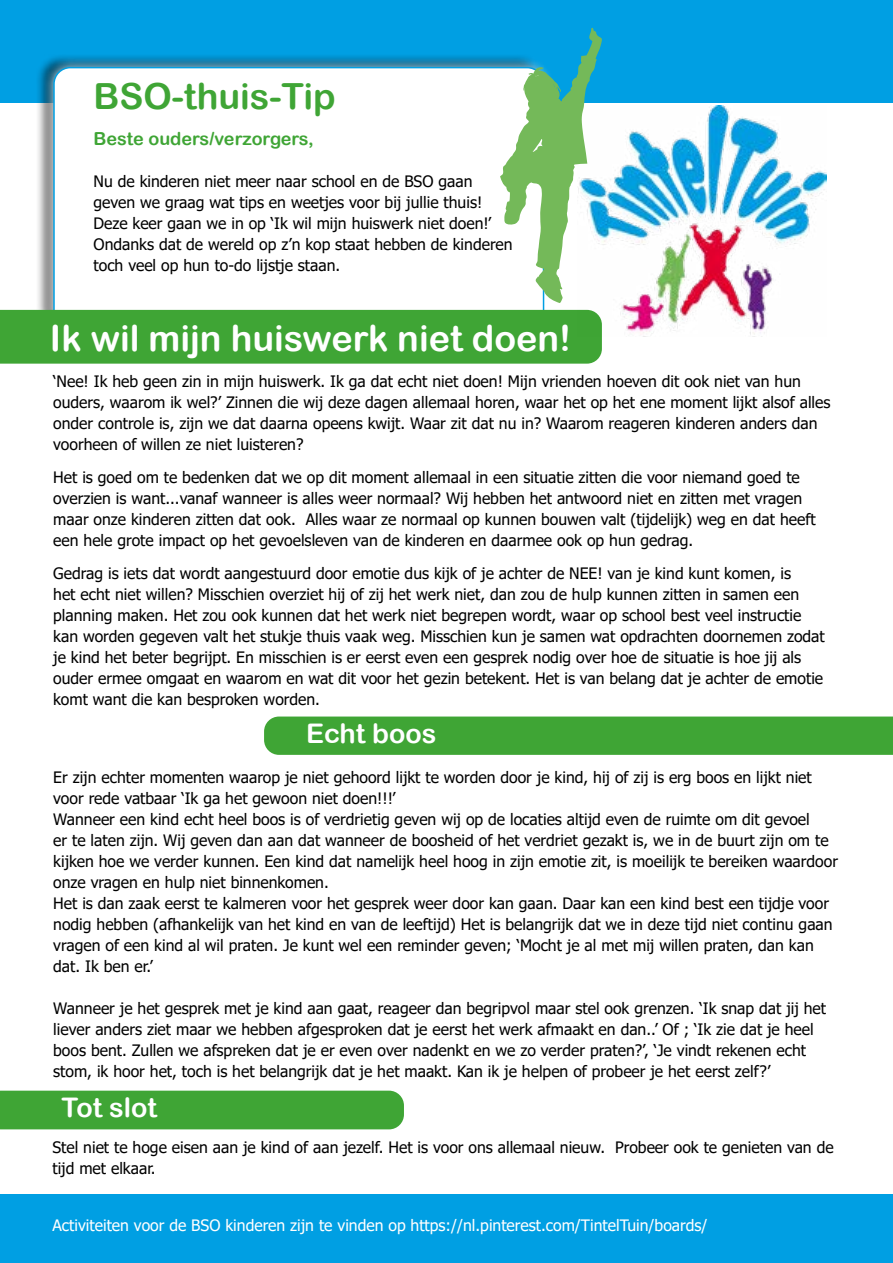
<style>
.page{position:relative;width:893px;height:1263px;background:#fff}
.page>*{position:absolute;margin:0;border:0;box-sizing:border-box;transform-origin:0 0}
.t1{font:36px "Arial Rounded MT Bold";color:#fff}
.t2{font:36px "Arial Rounded MT Bold";color:#3fa535}
.t3{font:27px "Arial Rounded MT Bold";color:#fff}
.t4{font:18px "Arial Rounded MT Bold";color:#3fa535}
.t5{font:15.75px/21px "Tahoma";color:#000}
.t6{font:15.75px "Tahoma";color:#fff}
</style>
<div class="page">
<div style="left:0;top:0;width:893px;height:102px;background:#009fe3"></div>
<div style="left:0;top:1195px;width:893px;height:68px;background:#009fe3"></div>
<div style="left:36px;top:54px;width:507px;height:277px;background:#000;opacity:.52"></div>
<div style="left:44px;top:58px;width:510px;height:282px;background:#fff;opacity:.75"></div>
<div style="left:54px;top:68px;width:490px;height:261px;background:#fff;border-radius:16px"></div>
<div style="left:0;top:310px;width:602px;height:54px;background:#3fa535"></div>
<div style="left:264px;top:716px;width:629px;height:39px;background:#3fa535"></div>
<img style="left:577px;top:105px;width:249px;height:232px">
<div style="left:0;top:1091px;width:404px;height:38px;background:#3fa535"></div>
<svg style="left:500px;top:28px;width:102px;height:275px"></svg>
<h1 class="t2" style="left:94px;top:75px;width:244px">BSO-thuis-Tip</h1>
<p class="t4" style="left:94px;top:128px;width:222px">Beste ouders/verzorgers,</p>
<p class="t5" style="left:94px;top:172px;width:421px">Nu de kinderen niet meer naar school en de BSO gaan geven we graag wat tips en weetjes voor bij jullie thuis!<br>Deze keer gaan we in op ‘Ik wil mijn huiswerk niet doen!’ Ondanks dat de wereld op z’n kop staat hebben de kinderen toch veel op hun to-do lijstje staan.</p>
<h1 class="t1" style="left:50px;top:317px;width:523px">Ik wil mijn huiswerk niet doen!</h1>
<p class="t5" style="left:53px;top:371px;width:779px">‘Nee! Ik heb geen zin in mijn huiswerk. Ik ga dat echt niet doen! Mijn vrienden hoeven dit ook niet van hun ouders, waarom ik wel?’ Zinnen die wij deze dagen allemaal horen, waar het op het ene moment lijkt alsof alles onder controle is, zijn we dat daarna opeens kwijt. Waar zit dat nu in? Waarom reageren kinderen anders dan voorheen of willen ze niet luisteren?</p>
<p class="t5" style="left:53px;top:467px;width:764px">Het is goed om te bedenken dat we op dit moment allemaal in een situatie zitten die voor niemand goed te overzien is want...vanaf wanneer is alles weer normaal? Wij hebben het antwoord niet en zitten met vragen maar onze kinderen zitten dat ook. Alles waar ze normaal op kunnen bouwen valt (tijdelijk) weg en dat heeft een hele grote impact op het gevoelsleven van de kinderen en daarmee ook op hun gedrag.</p>
<p class="t5" style="left:53px;top:563px;width:773px">Gedrag is iets dat wordt aangestuurd door emotie dus kijk of je achter de NEE! van je kind kunt komen, is<br>het echt niet willen? Misschien overziet hij of zij het werk niet, dan zou de hulp kunnen zitten in samen een planning maken. Het zou ook kunnen dat het werk niet begrepen wordt, waar op school best veel instructie kan worden gegeven valt het stukje thuis vaak weg. Misschien kun je samen wat opdrachten doornemen zodat je kind het beter begrijpt. En misschien is er eerst even een gesprek nodig over hoe de situatie is hoe jij als ouder ermee omgaat en waarom en wat dit voor het gezin betekent. Het is van belang dat je achter de emotie komt want die kan besproken worden.</p>
<h2 class="t3" style="left:306px;top:717px;width:132px">Echt boos</h2>
<p class="t5" style="left:53px;top:767px;width:786px">Er zijn echter momenten waarop je niet gehoord lijkt te worden door je kind, hij of zij is erg boos en lijkt niet voor rede vatbaar ‘Ik ga het gewoon niet doen!!!’<br>Wanneer een kind echt heel boos is of verdrietig geven wij op de locaties altijd even de ruimte om dit gevoel<br>er te laten zijn. Wij geven dan aan dat wanneer de boosheid of het verdriet gezakt is, we in de buurt zijn om te kijken hoe we verder kunnen. Een kind dat namelijk heel hoog in zijn emotie zit, is moeilijk te bereiken waardoor onze vragen en hulp niet binnenkomen.<br>Het is dan zaak eerst te kalmeren voor het gesprek weer door kan gaan. Daar kan een kind best een tijdje voor nodig hebben (afhankelijk van het kind en van de leeftijd) Het is belangrijk dat we in deze tijd niet continu gaan vragen of een kind al wil praten. Je kunt wel een reminder geven; ‘Mocht je al met mij willen praten, dan kan dat. Ik ben er.’</p>
<p class="t5" style="left:53px;top:998px;width:774px">Wanneer je het gesprek met je kind aan gaat, reageer dan begripvol maar stel ook grenzen. ‘Ik snap dat jij het liever anders ziet maar we hebben afgesproken dat je eerst het werk afmaakt en dan..’ Of ; ‘Ik zie dat je heel boos bent. Zullen we afspreken dat je er even over nadenkt en we zo verder praten?’, ‘Je vindt rekenen echt stom, ik hoor het, toch is het belangrijk dat je het maakt. Kan ik je helpen of probeer je het eerst zelf?’</p>
<h2 class="t3" style="left:61px;top:1091px;width:97px">Tot slot</h2>
<p class="t5" style="left:52px;top:1138px;width:783px">Stel niet te hoge eisen aan je kind of aan jezelf. Het is voor ons allemaal nieuw. Probeer ook te genieten van de tijd met elkaar.</p>
<p class="t6" style="left:52px;top:1214px;width:656px">Activiteiten voor de BSO kinderen zijn te vinden op https://nl.pinterest.com/TintelTuin/boards/</p>
</div>
